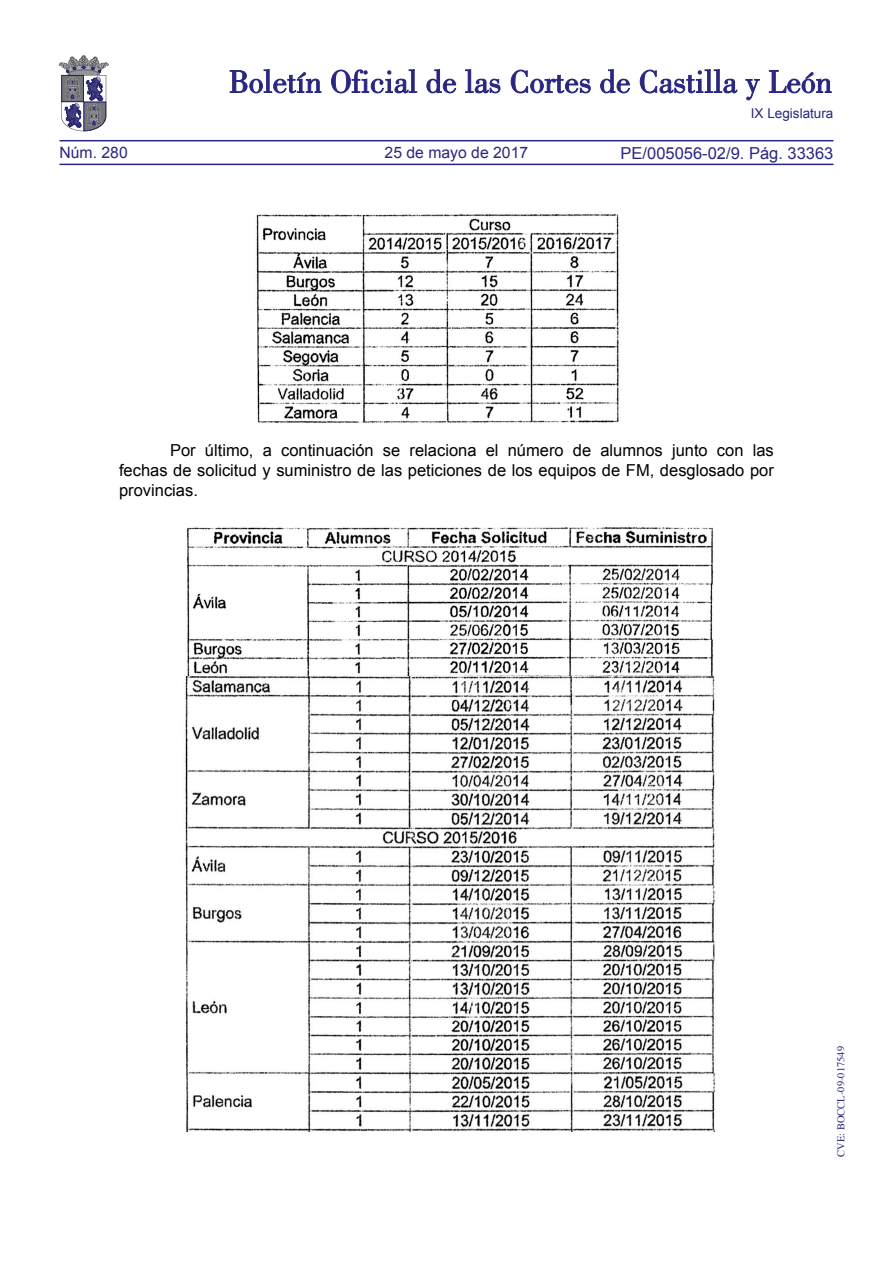
<style>
.page{position:relative;width:893px;height:1263px;background:#fff}
.page>*{position:absolute;margin:0;border:0;box-sizing:border-box;transform-origin:0 0}
.TEXTO_NORMAL{font:16.5px/19.8px "Arial";color:#000;text-align:justify}
.t1{font:16.5px "Arial";color:#292780}
.t2{font:15.75px "Arial";color:#292780}
.t3{font:13.5px "Arial";color:#292780}
.t4{font:10.5px "Times";color:#292780}
</style>
<div class="page">
<hr style="left:60px;top:164px;width:773px;height:1px;background:#292780">
<hr style="left:60px;top:140px;width:773px;height:1px;background:#292780">
<svg style="left:230px;top:69px;width:91px;height:24px"></svg>
<svg style="left:331px;top:69px;width:86px;height:24px"></svg>
<svg style="left:426px;top:69px;width:30px;height:24px"></svg>
<svg style="left:465px;top:69px;width:35px;height:24px"></svg>
<svg style="left:511px;top:70px;width:80px;height:23px"></svg>
<svg style="left:600px;top:69px;width:30px;height:24px"></svg>
<svg style="left:640px;top:69px;width:97px;height:24px"></svg>
<svg style="left:745px;top:79px;width:15px;height:21px"></svg>
<svg style="left:769px;top:70px;width:62px;height:23px"></svg>
<svg style="left:59px;top:55px;width:49px;height:76px"></svg>
<img style="left:256px;top:214px;width:363px;height:210px">
<img style="left:185px;top:527px;width:529px;height:150px">
<img style="left:185px;top:677px;width:531px;height:454px">
<p class="t2" style="left:60px;top:142px;width:70px">Núm. 280</p>
<p class="t2" style="left:385px;top:142px;width:145px">25 de mayo de 2017</p>
<p class="t3" style="left:751px;top:105px;width:84px">IX Legislatura</p>
<p class="t1" style="left:621px;top:142px;width:214px">PE/005056-02/9. Pág. 33363</p>
<p class="TEXTO_NORMAL" style="left:119px;top:441px;width:656px;text-indent:51px">Por último, a continuación se relaciona el número de alumnos junto con las fechas de solicitud y suministro de las peticiones de los equipos de FM, desglosado por provincias.</p>
<p class="t4" style="left:831px;top:1157px;width:112px;rotate:-90deg">CVE: BOCCL-09-017549</p>
</div>
